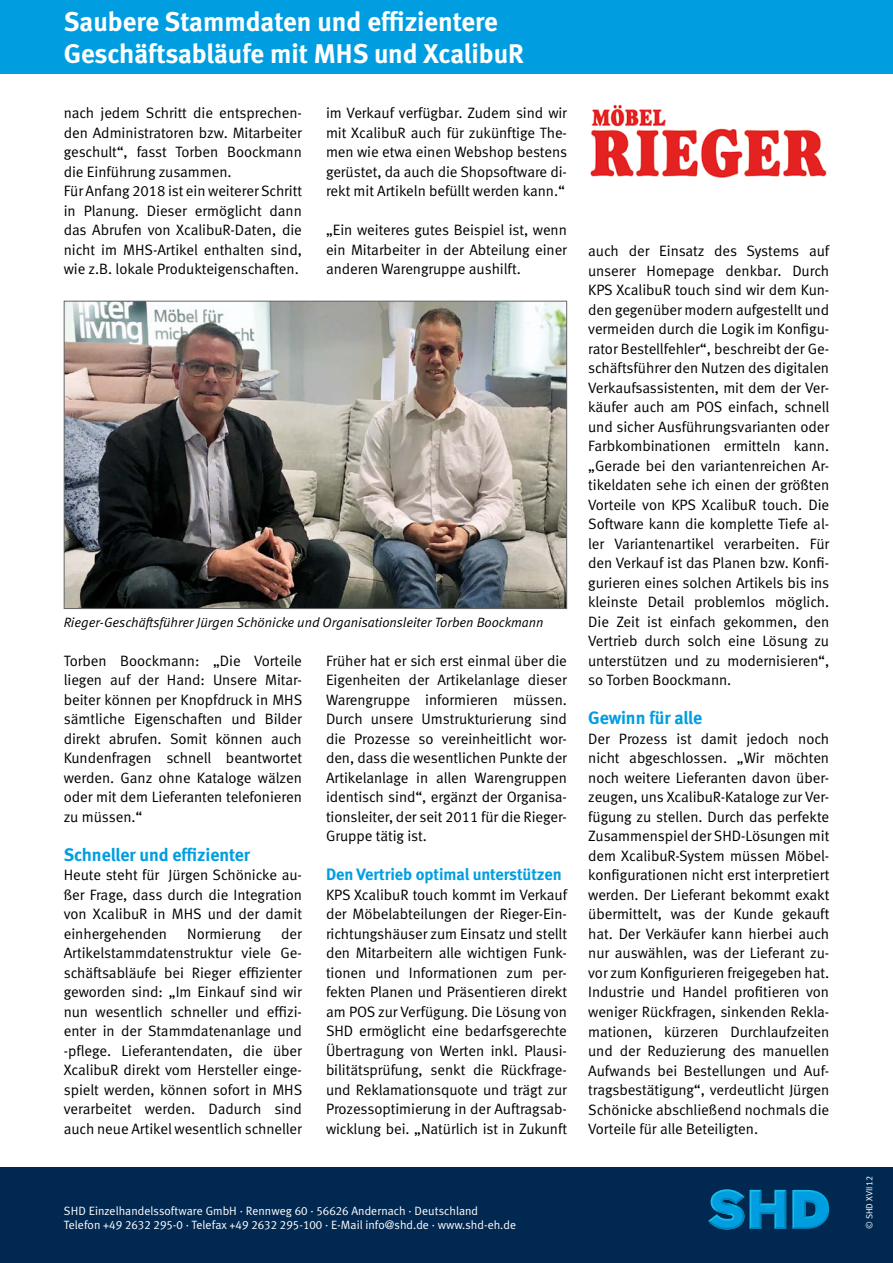
<style>
.page{position:relative;width:893px;height:1263px;background:#fff}
.page>*{position:absolute;margin:0;border:0;box-sizing:border-box;transform-origin:0 0}
.t1{font:700 27px/32.4px "Meta";color:#fff}
.t2{font:18px "Meta Bold LF";letter-spacing:-.005em;color:#009ee0}
.t3{font:16.5px "Meta Bold LF";letter-spacing:-.005em;color:#009ee0}
.t4{font:15px/19.5px "Meta Normal LF";letter-spacing:-.005em;color:#000;text-align:justify}
.t5{font:italic 13.5px "Meta Normal LF";color:#000}
.t6{font:12px/14.4px "Meta Plus LF";letter-spacing:.005em;color:#fff}
.t7{font:9px "Meta Normal LF";color:#fff}
</style>
<div class="page">
<div style="left:0;top:0;width:893px;height:73px;background:#009ee0"></div>
<img style="left:590px;top:104px;width:237px;height:74px">
<img style="left:66px;top:303px;width:499px;height:304px">
<div style="left:64px;top:301px;width:503px;height:308px;border:1px solid #646567"></div>
<div style="left:0;top:1167px;width:893px;height:96px;background:#002851"></div>
<svg style="left:793px;top:1190px;width:36px;height:39px"></svg>
<svg style="left:708px;top:1189px;width:78px;height:40px"></svg>
<h1 class="t1" style="left:64px;top:5px;width:462px">Saubere Stammdaten und effizientere<br>Geschäftsabläufe mit MHS und XcalibuR</h1>
<p class="t4" style="left:64px;top:103px;width:240px;text-align:left">nach jedem Schritt die entsprechen&shy;den Administratoren bzw. Mitarbeiter geschult“, fasst Torben Boockmann die Einführung zusammen.<br>Für Anfang 2018 ist ein weiterer Schritt in Planung. Dieser ermöglicht dann das Abrufen von XcalibuR-Daten, die nicht im MHS-Artikel enthalten sind, wie z.B. lokale Produkteigenschaften.</p>
<p class="t4" style="left:326px;top:103px;width:243px">im Verkauf verfügbar. Zudem sind wir mit XcalibuR auch für zukünftige The&shy;men wie etwa einen Webshop bestens gerüstet, da auch die Shopsoftware di&shy;rekt mit Artikeln befüllt werden kann.“</p>
<p class="t4" style="left:326px;top:220px;width:242px">„Ein weiteres gutes Beispiel ist, wenn ein Mitarbeiter in der Abteilung einer anderen Warengruppe aushilft.</p>
<p class="t5" style="left:64px;top:615px;width:481px">Rieger-Geschäftsführer Jürgen Schönicke und Organisationsleiter Torben Boockmann</p>
<p class="t4" style="left:326px;top:650px;width:242px">Früher hat er sich erst einmal über die Eigenheiten der Artikelanlage dieser Warengruppe informieren müssen.<br>Durch unsere Umstrukturierung sind die Prozesse so vereinheitlicht wor&shy;den, dass die wesentlichen Punkte der Artikelanlage in allen Warengruppen identisch sind“, ergänzt der Organisa&shy;tionsleiter, der seit 2011 für die Rieger-Gruppe tätig ist.</p>
<p class="t3" style="left:326px;top:865px;width:237px">Den Vertrieb optimal unterstützen</p>
<p class="t4" style="left:326px;top:884px;width:243px">KPS XcalibuR touch kommt im Verkauf der Möbelabteilungen der Rieger-Ein&shy;richtungshäuser zum Einsatz und stellt den Mitarbeitern alle wichtigen Funk&shy;tionen und Informationen zum per&shy;fekten Planen und Präsentieren direkt am POS zur Verfügung. Die Lösung von SHD ermöglicht eine bedarfsgerechte Übertragung von Werten inkl. Plausi&shy;bilitätsprüfung, senkt die Rückfrage&shy;und Reklamationsquote und trägt zur Prozessoptimierung in der Auftragsab&shy;wicklung bei. „Natürlich ist in Zukunft</p>
<p class="t4" style="left:64px;top:650px;width:240px">Torben Boockmann: „Die Vorteile liegen auf der Hand: Unsere Mitar&shy;beiter können per Knopfdruck in MHS sämtliche Eigenschaften und Bilder direkt abrufen. Somit können auch Kundenfragen schnell beantwortet werden. Ganz ohne Kataloge wälzen oder mit dem Lieferanten telefonieren zu müssen.“</p>
<p class="t2" style="left:64px;top:844px;width:188px">Schneller und effizienter</p>
<p class="t4" style="left:64px;top:865px;width:240px">Heute steht für Jürgen Schönicke au&shy;ßer Frage, dass durch die Integration von XcalibuR in MHS und der damit einhergehenden</p>
<p class="t4" style="left:64px;top:923px;width:240px;text-indent:217px">der Artikelstammdatenstruktur viele Ge&shy;schäftsabläufe bei Rieger effizienter geworden sind: „Im Einkauf sind wir nun wesentlich schneller und effizi&shy;enter in der Stammdatenanlage und -pflege. Lieferantendaten, die über XcalibuR direkt vom Hersteller einge&shy;spielt werden, können sofort in MHS verarbeitet werden. Dadurch sind auch neue Artikel wesentlich schneller</p>
<p class="t4" style="left:187px;top:923px;width:75px">Normierung</p>
<p class="t4" style="left:588px;top:241px;width:243px">auch der Einsatz des Systems auf unserer Homepage denkbar. Durch KPS XcalibuR touch sind wir dem Kun&shy;den gegenüber modern aufgestellt und vermeiden durch die Logik im Konfigu&shy;rator Bestellfehler“, beschreibt der Ge&shy;schäftsführer den Nutzen des digitalen Verkaufsassistenten, mit dem der Ver&shy;käufer auch am POS einfach, schnell und sicher Ausführungsvarianten oder Farbkombinationen ermitteln kann. „Gerade bei den variantenreichen Ar&shy;tikeldaten sehe ich einen der größten Vorteile von KPS XcalibuR touch. Die Software kann die komplette Tiefe al&shy;ler Variantenartikel verarbeiten. Für den Verkauf ist das Planen bzw. Konfi&shy;gurieren eines solchen Artikels bis ins kleinste Detail problemlos möglich.<br>Die Zeit ist einfach gekommen, den Vertrieb durch solch eine Lösung zu unterstützen und zu modernisieren“, so Torben Boockmann.</p>
<p class="t2" style="left:588px;top:707px;width:116px">Gewinn für alle</p>
<p class="t4" style="left:588px;top:729px;width:243px">Der Prozess ist damit jedoch noch nicht abgeschlossen. „Wir möchten noch weitere Lieferanten davon über&shy;zeugen, uns XcalibuR-Kataloge zur Ver&shy;fügung zu stellen. Durch das perfekte Zusammenspiel der SHD-Lösungen mit dem XcalibuR-System müssen Möbel&shy;konfigurationen nicht erst interpretiert werden. Der Lieferant bekommt exakt übermittelt, was der Kunde gekauft hat. Der Verkäufer kann hierbei auch nur auswählen, was der Lieferant zu&shy;vor zum Konfigurieren freigegeben hat.<br>Industrie und Handel profitieren von weniger Rückfragen, sinkenden Rekla&shy;mationen, kürzeren Durchlaufzeiten und der Reduzierung des manuellen Aufwands bei Bestellungen und Auf&shy;tragsbestätigung“, verdeutlicht Jürgen Schönicke abschließend nochmals die Vorteile für alle Beteiligten.</p>
<p class="t6" style="left:64px;top:1203px;width:454px">SHD Einzelhandelssoftware GmbH · Rennweg 60 · 56626 Andernach · Deutschland<br>Telefon +49 2632 295-0 · Telefax +49 2632 295-100 · E-Mail info@shd.de · www.shd-eh.de</p>
<p class="t7" style="left:864px;top:1229px;width:54px;rotate:-90deg">© SHD XVII12</p>
</div>
